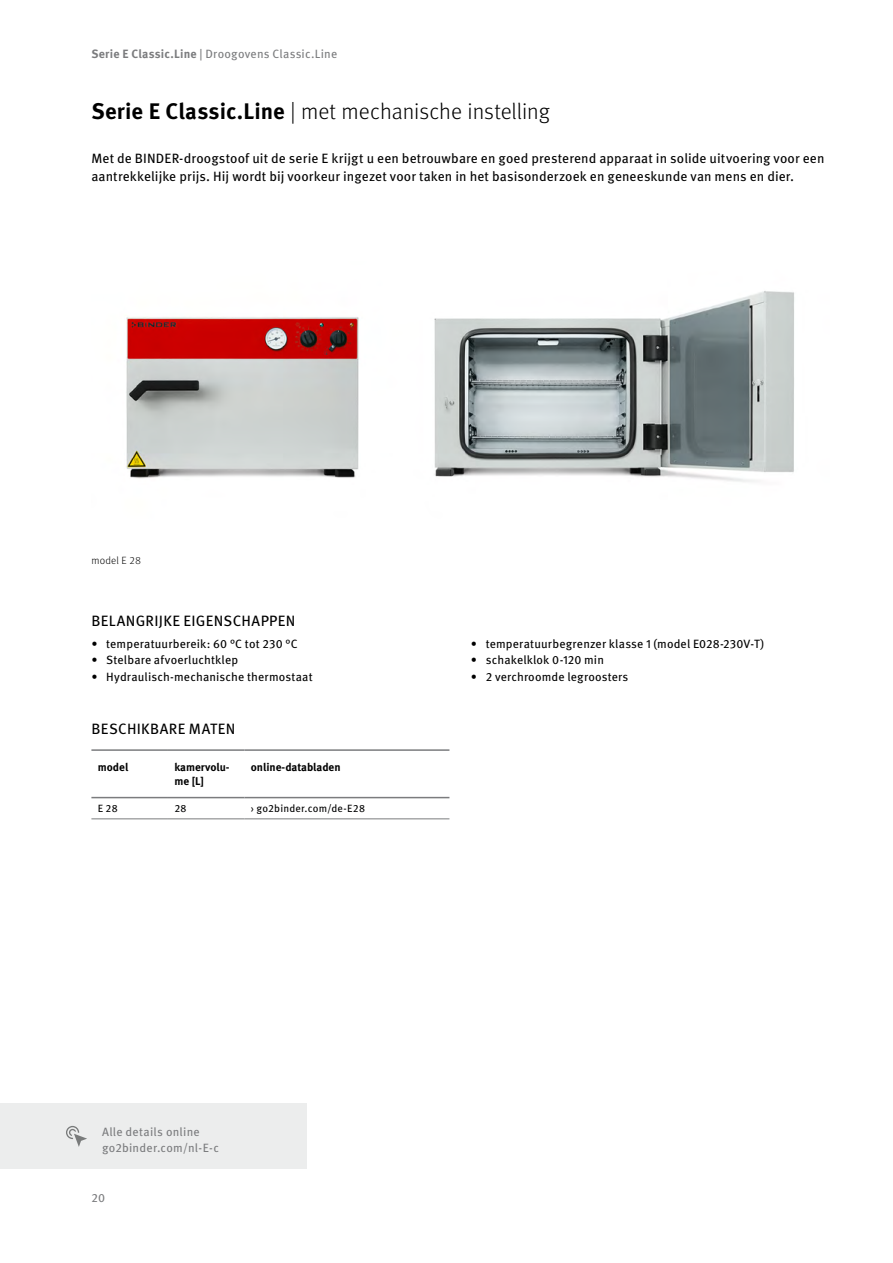
<style>
.page{position:relative;width:893px;height:1263px;background:#fff}
.page>*{position:absolute;margin:0;border:0;box-sizing:border-box;transform-origin:0 0}
.p_heading_level01_se{font:300 22.5px "Meta Pro";color:#000}
.p_heading_level02_st{font:15px "Meta Pro";letter-spacing:.015em;color:#000}
.p_body_std{font:13.5px/18px "Meta Pro";letter-spacing:.01em;color:#000}
.t1{font:12px "Meta Pro";letter-spacing:.015em;color:#000}
.p_runningTitle_std_C{font:12px "Meta Pro";letter-spacing:.015em;color:#7b7c7e}
.p_body_all-details{font:12px "Meta Pro";letter-spacing:.02em;color:#7b7c7e}
.t2{font:700 11.25px/13.5px "Meta Pro";color:#000}
.t3{font:10.5px "Meta Pro";letter-spacing:.015em;color:#000}
.p_body_img_legend{font:300 10.5px "Meta Pro";letter-spacing:.02em;color:#000}
.s1{font-weight:700}
</style>
<div class="page">
<div style="left:0;top:1103px;width:306px;height:66px;background:#eceded"></div>
<svg style="left:66px;top:1126px;width:21px;height:21px"></svg>
<img style="left:126px;top:291px;width:668px;height:191px">
<hr style="left:91px;top:749px;width:77px;height:2px;background:#7b7c7e">
<hr style="left:91px;top:797px;width:77px;height:1px;background:#7b7c7e">
<hr style="left:168px;top:749px;width:76px;height:2px;background:#7b7c7e">
<hr style="left:168px;top:797px;width:76px;height:1px;background:#7b7c7e">
<hr style="left:244px;top:749px;width:205px;height:2px;background:#7b7c7e">
<hr style="left:244px;top:797px;width:205px;height:1px;background:#7b7c7e">
<hr style="left:91px;top:818px;width:77px;height:1px;background:#7b7c7e">
<hr style="left:168px;top:818px;width:76px;height:1px;background:#7b7c7e">
<hr style="left:244px;top:818px;width:205px;height:1px;background:#7b7c7e">
<p class="p_runningTitle_std_C" style="left:91px;top:44px;width:247px"><span class="s1">Serie E Classic.Line</span> | Droogovens Classic.Line</p>
<p class="p_heading_level01_se" style="left:91px;top:95px;width:460px"><span class="s1">Serie E Classic.Line</span> | met mechanische instelling</p>
<p class="p_body_std" style="left:91px;top:148px;width:735px">Met de BINDER-droogstoof uit de serie E krijgt u een betrouwbare en goed presterend apparaat in solide uitvoering voor een aantrekkelijke prijs. Hij wordt bij voorkeur ingezet voor taken in het basisonderzoek en geneeskunde van mens en dier.</p>
<p class="p_body_img_legend" style="left:91px;top:553px;width:51px">model E 28</p>
<p class="p_heading_level02_st" style="left:91px;top:609px;width:205px">BELANGRIJKE EIGENSCHAPPEN</p>
<p class="t1" style="left:91px;top:634px;width:208px">• temperatuurbereik: 60 °C tot 230 °C</p>
<p class="t1" style="left:91px;top:651px;width:148px">• Stelbare afvoerluchtklep</p>
<p class="t1" style="left:91px;top:667px;width:223px">• Hydraulisch-mechanische thermostaat</p>
<p class="p_heading_level02_st" style="left:91px;top:718px;width:145px">BESCHIKBARE MATEN</p>
<p class="t2" style="left:98px;top:760px;width:32px">model</p>
<p class="t2" style="left:174px;top:760px;width:57px">kamervolu&shy;me [L]</p>
<p class="t2" style="left:251px;top:760px;width:91px">online-databladen</p>
<p class="t3" style="left:98px;top:800px;width:21px">E 28</p>
<p class="t3" style="left:174px;top:800px;width:14px">28</p>
<p class="t3" style="left:251px;top:800px;width:116px">› go2binder.com/de-E28</p>
<p class="t1" style="left:471px;top:634px;width:295px">• temperatuurbegrenzer klasse 1 (model E028-230V-T)</p>
<p class="t1" style="left:471px;top:651px;width:135px">• schakelklok 0-120 min</p>
<p class="t1" style="left:471px;top:667px;width:159px">• 2 verchroomde legroosters</p>
<p class="p_body_all-details" style="left:102px;top:1122px;width:99px">Alle details online</p>
<p class="p_body_all-details" style="left:102px;top:1139px;width:118px">go2binder.com/nl-E-c</p>
<p class="p_runningTitle_std_C" style="left:91px;top:1188px;width:15px">20</p>
</div>
